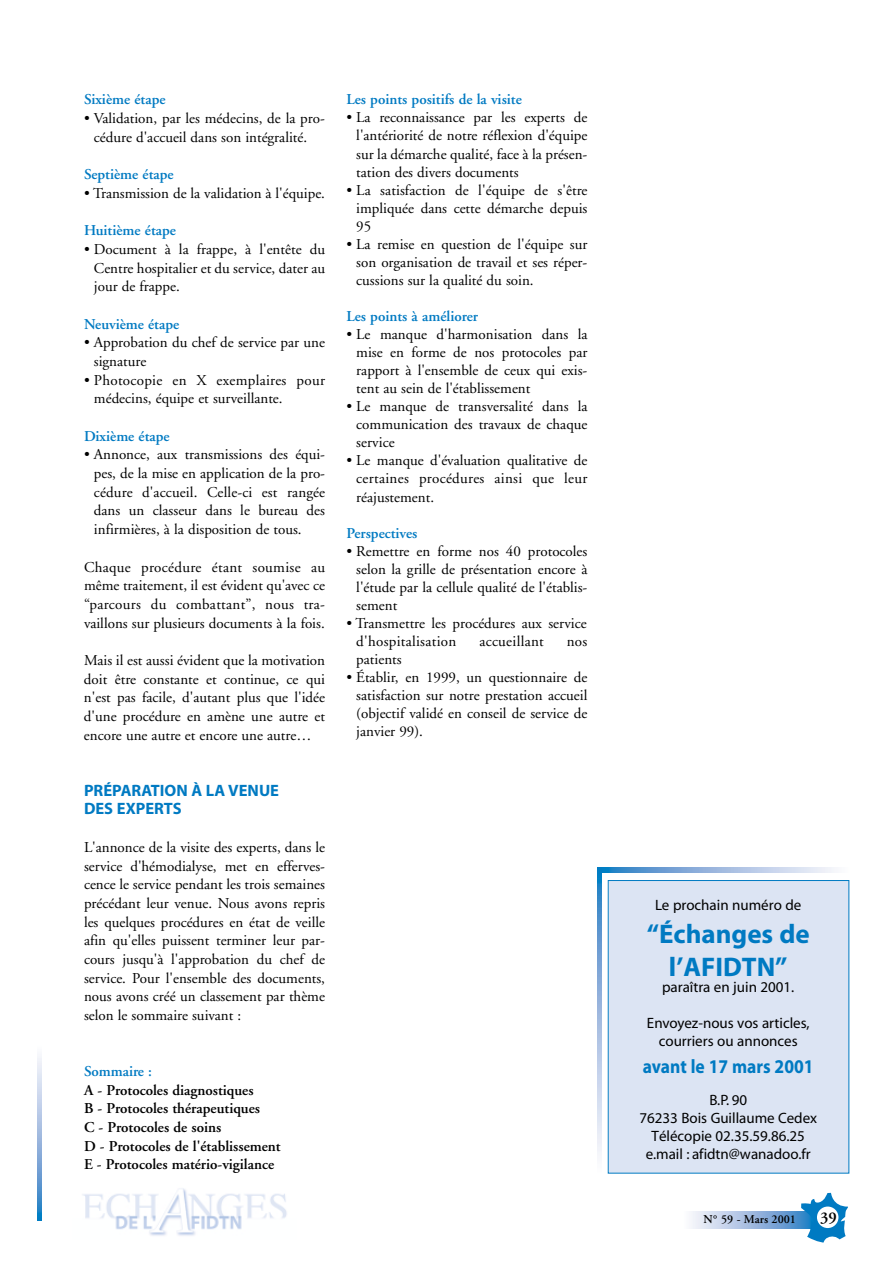
<style>
.page{position:relative;width:893px;height:1263px;background:#fff}
.page>*{position:absolute;margin:0;border:0;box-sizing:border-box;transform-origin:0 0}
.t1{font:700 27px/33px "Myriad";color:#007ac2;text-align:center}
.t2{font:700 19.5px "Myriad";color:#007ac2;scale:.9 1}
.t3{font:700 16.5px/18.8px "Myriad";color:#007ac2}
.t4{font:600 16.5px "Adobe Garamond";color:#000}
.t5{font:15px/18.8px "Adobe Garamond";color:#000;text-align:justify}
.t6{font:15px/18px "Myriad";color:#000;text-align:center}
.t7{font:600 15px "Adobe Garamond";color:#007ac2}
.t8{font:600 15px/18.8px "Adobe Garamond";color:#000}
.t9{font:15px "Adobe Garamond";letter-spacing:.02em;color:#000}
.t10{font:600 12px "Adobe Garamond";color:#000}
</style>
<div class="page">
<img style="left:82px;top:1188px;width:205px;height:48px">
<svg style="left:692px;top:1193px;width:156px;height:50px"></svg>
<div style="left:817px;top:1207px;width:21px;height:21px;background:#fff;border-radius:50%"></div>
<svg style="left:37px;top:1057px;width:4px;height:164px"></svg>
<svg style="left:597px;top:868px;width:253px;height:306px;background:#d8e2f2"></svg>
<p class="t7" style="left:84px;top:94px;width:83px">Sixième étape</p>
<p class="t5" style="left:84px;top:110px;width:242px;text-align:center">• Validation, par les médecins, de la pro&shy;cédure d'accueil dans son intégralité.</p>
<p class="t7" style="left:84px;top:168px;width:91px">Septième étape</p>
<p class="t5" style="left:84px;top:185px;width:242px">• Transmission de la validation à l'équipe.</p>
<p class="t7" style="left:84px;top:224px;width:94px">Huitième étape</p>
<p class="t5" style="left:94px;top:241px;width:233px;text-indent:-10px">• Document à la frappe, à l'entête du Centre hospitalier et du service, dater au jour de frappe.</p>
<p class="t7" style="left:84px;top:318px;width:97px">Neuvième étape</p>
<p class="t5" style="left:94px;top:335px;width:233px;text-indent:-10px">• Approbation du chef de service par une signature</p>
<p class="t5" style="left:94px;top:372px;width:233px;text-indent:-10px">• Photocopie en X exemplaires pour médecins, équipe et surveillante.</p>
<p class="t7" style="left:84px;top:430px;width:87px">Dixième étape</p>
<p class="t5" style="left:94px;top:447px;width:233px;text-indent:-10px">• Annonce, aux transmissions des équi&shy;pes, de la mise en application de la pro&shy;cédure d'accueil. Celle-ci est rangée dans un classeur dans le bureau des infirmières, à la disposition de tous.</p>
<p class="t5" style="left:84px;top:559px;width:242px">Chaque procédure étant soumise au même traitement, il est évident qu'avec ce “parcours du combattant”, nous tra&shy;vaillons sur plusieurs documents à la fois.</p>
<p class="t5" style="left:84px;top:652px;width:242px">Mais il est aussi évident que la motivation doit être constante et continue, ce qui n'est pas facile, d'autant plus que l'idée d'une procédure en amène une autre et encore une autre et encore une autre…</p>
<p class="t3" style="left:84px;top:782px;width:196px">PRÉPARATION À LA VENUE<br>DES EXPERTS</p>
<p class="t5" style="left:84px;top:839px;width:242px">L'annonce de la visite des experts, dans le service d'hémodialyse, met en efferves&shy;cence le service pendant les trois semaines précédant leur venue. Nous avons repris les quelques procédures en état de veille afin qu'elles puissent terminer leur par&shy;cours jusqu'à l'approbation du chef de service. Pour l'ensemble des documents, nous avons créé un classement par thème selon le sommaire suivant :</p>
<p class="t7" style="left:84px;top:1065px;width:70px">Sommaire :</p>
<p class="t8" style="left:84px;top:1082px;width:198px">A - Protocoles diagnostiques<br>B - Protocoles thérapeutiques<br>C - Protocoles de soins<br>D - Protocoles de l'établissement<br>E - Protocoles matério-vigilance</p>
<p class="t7" style="left:346px;top:94px;width:177px">Les points positifs de la visite</p>
<p class="t5" style="left:356px;top:110px;width:233px;line-height:18px;text-indent:-10px">• La reconnaissance par les experts de l'antériorité de notre réflexion d'équipe sur la démarche qualité, face à la présen&shy;tation des divers documents</p>
<p class="t5" style="left:356px;top:182px;width:233px;line-height:18px;text-indent:-10px">• La satisfaction de l'équipe de s'être impliquée dans cette démarche depuis 95</p>
<p class="t5" style="left:356px;top:236px;width:233px;line-height:18px;text-indent:-10px">• La remise en question de l'équipe sur son organisation de travail et ses réper&shy;cussions sur la qualité du soin.</p>
<p class="t7" style="left:346px;top:310px;width:133px">Les points à améliorer</p>
<p class="t5" style="left:356px;top:327px;width:233px;line-height:18px;text-indent:-10px">• Le manque d'harmonisation dans la mise en forme de nos protocoles par rapport à l'ensemble de ceux qui exis&shy;tent au sein de l'établissement</p>
<p class="t5" style="left:356px;top:399px;width:233px;line-height:18px;text-indent:-10px">• Le manque de transversalité dans la communication des travaux de chaque service</p>
<p class="t5" style="left:356px;top:453px;width:233px;line-height:18px;text-indent:-10px">• Le manque d'évaluation qualitative de certaines procédures ainsi que leur réajustement.</p>
<p class="t7" style="left:346px;top:527px;width:73px">Perspectives</p>
<p class="t5" style="left:356px;top:543px;width:233px;line-height:18px;text-indent:-10px">• Remettre en forme nos 40 protocoles selon la grille de présentation encore à l'étude par la cellule qualité de l'établis&shy;sement</p>
<p class="t5" style="left:356px;top:616px;width:232px;line-height:18px;text-indent:-10px">• Transmettre les procédures aux service d'hospitalisation</p>
<p class="t9" style="left:479px;top:635px;width:66px">accueillant</p>
<p class="t5" style="left:567px;top:633px;width:22px">nos</p>
<p class="t5" style="left:356px;top:651px;width:47px">patients</p>
<p class="t5" style="left:356px;top:670px;width:233px;line-height:18px;text-indent:-10px">• Établir, en 1999, un questionnaire de satisfaction sur notre prestation accueil (objectif validé en conseil de service de janvier 99).</p>
<p class="t6" style="left:655px;top:897px;width:148px">Le prochain numéro de</p>
<h1 class="t1" style="left:646px;top:919px;width:164px">“Échanges de l’AFIDTN”</h1>
<p class="t6" style="left:662px;top:979px;width:134px">paraîtra en juin 2001.</p>
<p class="t6" style="left:647px;top:1015px;width:164px">Envoyez-nous vos articles, courriers ou annonces</p>
<h2 class="t2" style="left:643px;top:1059px;width:191px">avant le 17 mars 2001</h2>
<p class="t6" style="left:639px;top:1092px;width:179px">B.P. 90<br>76233 Bois Guillaume Cedex<br>Télécopie 02.35.59.86.25 e.mail : afidtn@wanadoo.fr</p>
<p class="t10" style="left:703px;top:1214px;width:94px">N° 59 - Mars 2001</p>
<p class="t4" style="left:820px;top:1211px;width:18px">39</p>
</div>
